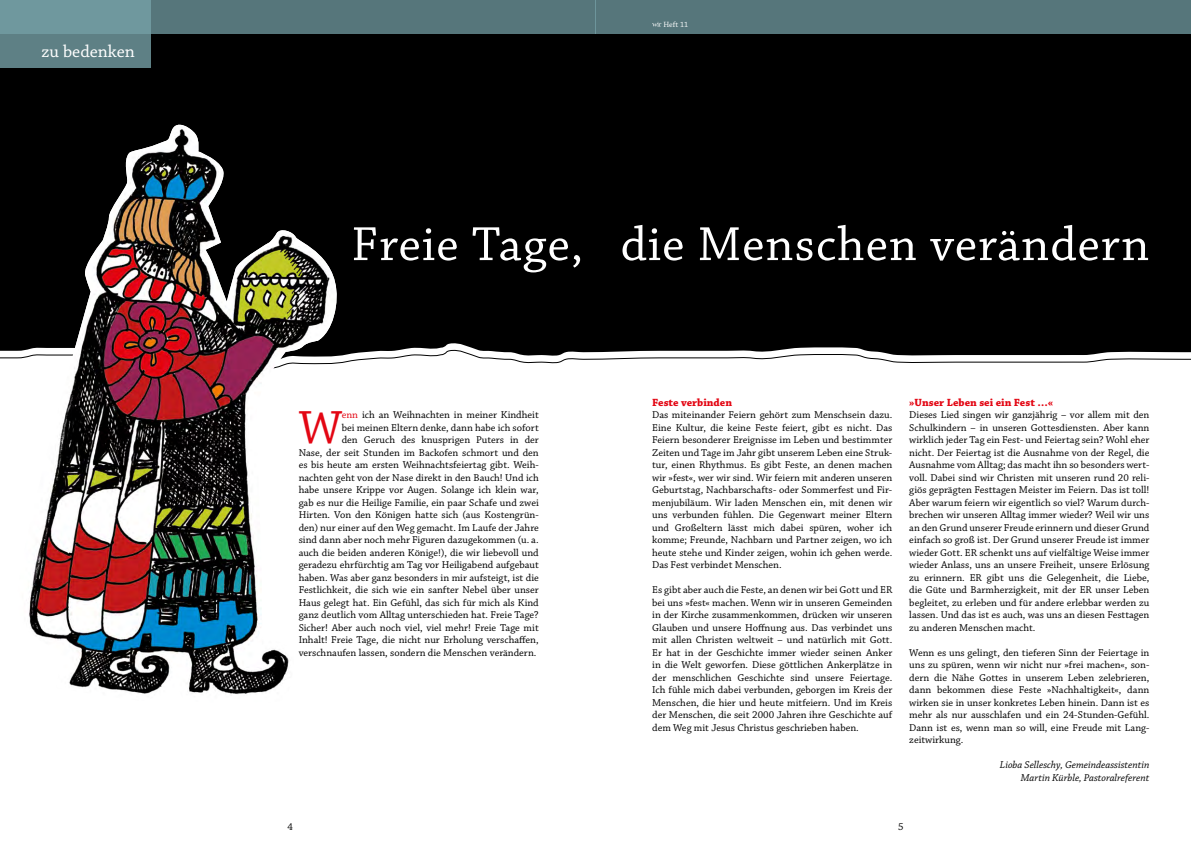
<style>
.page{position:relative;width:1191px;height:842px;background:#fff}
.page>*{position:absolute;margin:0;border:0;box-sizing:border-box;transform-origin:0 0}
.t1{font:50.3px "Chaparral Pro";letter-spacing:.02em;color:#fff}
.t2{font:49px "Chaparral Pro";color:#e30613}
.t3{font:18px "Chaparral Pro";color:#fff}
.t4{font:700 11px "Chaparral Pro";color:#e30613}
.t5{font:10.5px/12.5px "Chaparral Pro";color:#000;text-align:justify}
.t6{font:italic 10.5px/12.5px "Chaparral Pro";color:#000;text-align:right}
.t7{font:8px "Chaparral Pro";color:#fff}
.s1{color:#e30613}
</style>
<div class="page">
<svg style="left:343px;top:361px;width:756px;height:3px"></svg>
<div style="left:0;top:34px;width:1191px;height:327px;background:#000"></div>
<div style="left:595px;top:0;width:596px;height:34px;background:#56767b"></div>
<div style="left:0;top:0;width:595px;height:34px;background:#56767b"></div>
<svg style="left:652px;top:22px;width:9px;height:5px"></svg>
<div style="left:8px;top:119px;width:335px;height:245px;background:#000"></div>
<img style="left:16px;top:125px;width:321px;height:569px">
<div style="left:0;top:0;width:151px;height:68px;background:linear-gradient(to right,#668c91,#668c91)"></div>
<h3 class="t3" style="left:42px;top:42px;width:95px">zu bedenken</h3>
<p class="t7" style="left:663px;top:20px;width:27px">Heft 11</p>
<h1 class="t1" style="left:351px;top:216px;width:799px">Freie Tage, die Menschen verändern</h1>
<p class="t5" style="left:299px;top:409px;width:242px;text-align:right"><span class="s1">enn</span> ich an Weihnachten in meiner Kindheit<br>bei meinen Eltern denke, dann habe ich sofort<br>den Geruch des knusprigen Puters in der<br>Nase, der seit Stunden im Backofen schmort und den es bis heute am ersten Weihnachtsfeiertag gibt. Weih&shy;nachten geht von der Nase direkt in den Bauch! Und ich habe unsere Krippe vor Augen. Solange ich klein war, gab es nur die Heilige Familie, ein paar Schafe und zwei Hirten. Von den Königen hatte sich (aus Kostengrün&shy;den) nur einer auf den Weg gemacht. Im Laufe der Jahre sind dann aber noch mehr Figuren dazugekommen (u. a. auch die beiden anderen Könige!), die wir liebevoll und geradezu ehrfürchtig am Tag vor Heiligabend aufgebaut haben. Was aber ganz besonders in mir aufsteigt, ist die Festlichkeit, die sich wie ein sanfter Nebel über unser Haus gelegt hat. Ein Gefühl, das sich für mich als Kind ganz deutlich vom Alltag unterschieden hat. Freie Tage?<br>Sicher! Aber auch noch viel, viel mehr! Freie Tage mit Inhalt! Freie Tage, die nicht nur Erholung verschaffen, verschnaufen lassen, sondern die Menschen verändern.</p>
<h2 class="t2" style="left:299px;top:400px;width:45px">W</h2>
<p class="t4" style="left:652px;top:396px;width:81px">Feste verbinden</p>
<p class="t5" style="left:652px;top:409px;width:242px">Das miteinander Feiern gehört zum Menschsein dazu.<br>Eine Kultur, die keine Feste feiert, gibt es nicht. Das Feiern besonderer Ereignisse im Leben und bestimmter Zeiten und Tage im Jahr gibt unserem Leben eine Struk&shy;tur, einen Rhythmus. Es gibt Feste, an denen machen wir »fest«, wer wir sind. Wir feiern mit anderen unseren Geburtstag, Nachbarschafts- oder Sommerfest und Fir&shy;menjubiläum. Wir laden Menschen ein, mit denen wir uns verbunden fühlen. Die Gegenwart meiner Eltern und Großeltern lässt mich dabei spüren, woher ich komme; Freunde, Nachbarn und Partner zeigen, wo ich heute stehe und Kinder zeigen, wohin ich gehen werde.<br>Das Fest verbindet Menschen.</p>
<p class="t5" style="left:652px;top:584px;width:242px">Es gibt aber auch die Feste, an denen wir bei Gott und ER bei uns »fest« machen. Wenn wir in unseren Gemeinden in der Kirche zusammenkommen, drücken wir unseren Glauben und unsere Hoffnung aus. Das verbindet uns mit allen Christen weltweit – und natürlich mit Gott.<br>Er hat in der Geschichte immer wieder seinen Anker in die Welt geworfen. Diese göttlichen Ankerplätze in der menschlichen Geschichte sind unsere Feiertage.<br>Ich fühle mich dabei verbunden, geborgen im Kreis der Menschen, die hier und heute mitfeiern. Und im Kreis der Menschen, die seit 2000 Jahren ihre Geschichte auf dem Weg mit Jesus Christus geschrieben haben.</p>
<p class="t4" style="left:909px;top:396px;width:145px">»Unser Leben sei ein Fest …«</p>
<p class="t5" style="left:909px;top:409px;width:242px">Dieses Lied singen wir ganzjährig – vor allem mit den Schulkindern – in unseren Gottesdiensten. Aber kann wirklich jeder Tag ein Fest- und Feiertag sein? Wohl eher nicht. Der Feiertag ist die Ausnahme von der Regel, die Ausnahme vom Alltag; das macht ihn so besonders wert&shy;voll. Dabei sind wir Christen mit unseren rund 20 reli&shy;giös geprägten Festtagen Meister im Feiern. Das ist toll!<br>Aber warum feiern wir eigentlich so viel? Warum durch&shy;brechen wir unseren Alltag immer wieder? Weil wir uns an den Grund unserer Freude erinnern und dieser Grund einfach so groß ist. Der Grund unserer Freude ist immer wieder Gott. ER schenkt uns auf vielfältige Weise immer wieder Anlass, uns an unsere Freiheit, unsere Erlösung zu erinnern. ER gibt uns die Gelegenheit, die Liebe, die Güte und Barmherzigkeit, mit der ER unser Leben begleitet, zu erleben und für andere erlebbar werden zu lassen. Und das ist es auch, was uns an diesen Festtagen zu anderen Menschen macht.</p>
<p class="t5" style="left:909px;top:646px;width:242px">Wenn es uns gelingt, den tieferen Sinn der Feiertage in uns zu spüren, wenn wir nicht nur »frei machen«, son&shy;dern die Nähe Gottes in unserem Leben zelebrieren, dann bekommen diese Feste »Nachhaltigkeit«, dann wirken sie in unser konkretes Leben hinein. Dann ist es mehr als nur ausschlafen und ein 24-Stunden-Gefühl.<br>Dann ist es, wenn man so will, eine Freude mit Lang&shy;zeitwirkung.</p>
<p class="t6" style="left:1000px;top:759px;width:151px">Lioba Selleschy, Gemeindeassistentin<br>Martin Kürble, Pastoralreferent</p>
<p class="t5" style="left:287px;top:821px;width:7px">4</p>
<p class="t5" style="left:898px;top:821px;width:7px">5</p>
</div>
